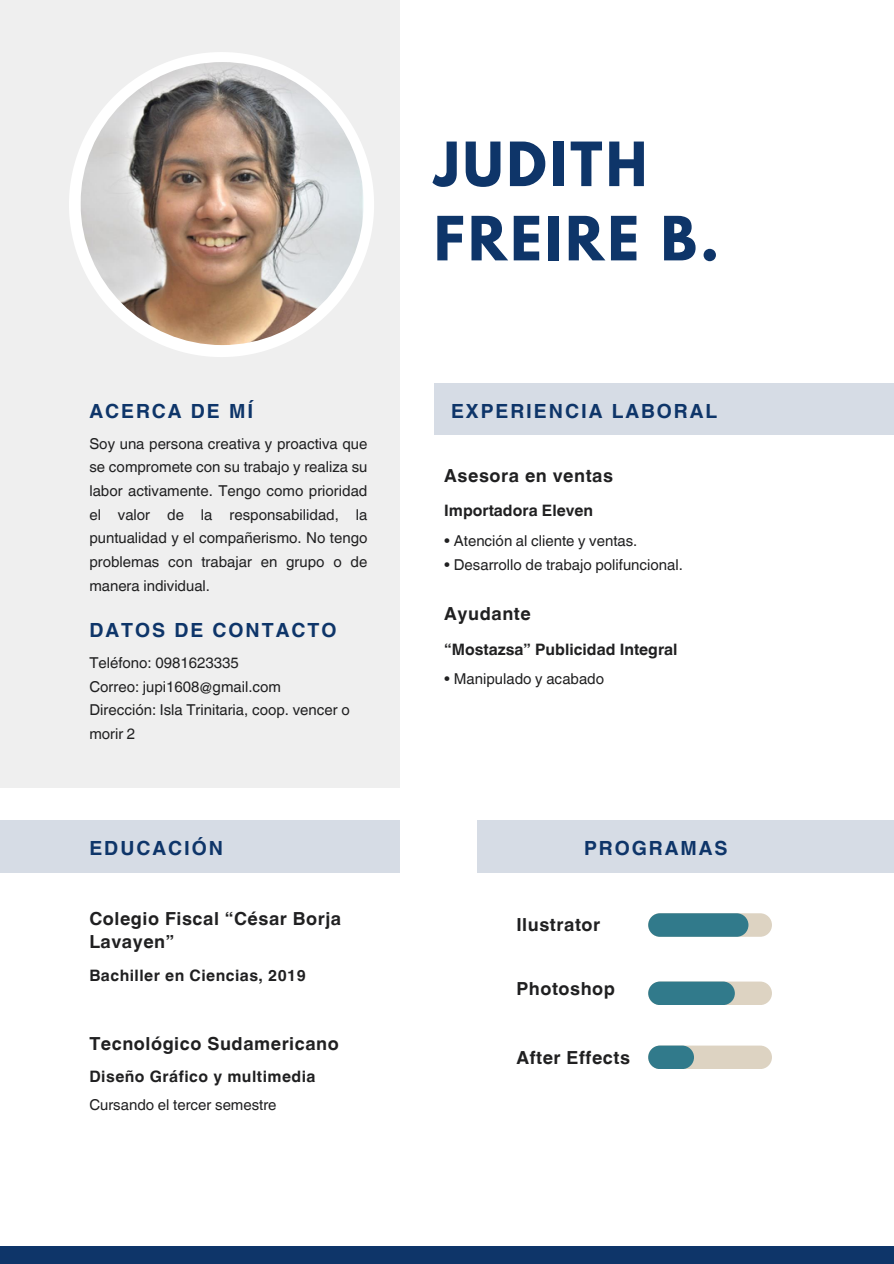
<style>
.page{position:relative;width:894px;height:1264px;background:#fff}
.page>*{position:absolute;margin:0;border:0;box-sizing:border-box;transform-origin:0 0}
.t1{font:700 54px/74.2px "League Spartan";letter-spacing:.065em;color:#0e3569}
.t2{font:700 19.5px "Helvetica World";letter-spacing:.1em;color:#0e3569}
.t3{font:700 18px/22.5px "Helvetica World";letter-spacing:.03em;color:#202021}
.t4{font:700 15.75px "Helvetica World";letter-spacing:.03em;color:#202021}
.t5{font:700 15.75px "Helvetica World";color:#202021}
.t6{font:15px/23.7px "Helvetica World";color:#202021;text-align:justify}
</style>
<div class="page">
<div style="left:0;top:0;width:399px;height:787px;background:#efefef"></div>
<svg style="left:69px;top:52px;width:305px;height:305px"></svg>
<div style="left:434px;top:383px;width:459px;height:52px;background:#d6dce5"></div>
<div style="left:0;top:820px;width:399px;height:52px;background:#d6dce5"></div>
<div style="left:477px;top:820px;width:416px;height:52px;background:#d6dce5"></div>
<div style="left:0;top:1246px;width:893px;height:17px;background:#0e3569"></div>
<img style="left:81px;top:62px;width:282px;height:283px;border-radius:50%">
<div style="left:648px;top:981px;width:123px;height:24px;background:#ddd3c2;border-radius:12px"></div>
<div style="left:648px;top:981px;width:86px;height:24px;background:#317a8b;border-radius:12px"></div>
<div style="left:648px;top:913px;width:123px;height:23px;background:#ddd3c2;border-radius:12px"></div>
<div style="left:648px;top:913px;width:100px;height:23px;background:#317a8b;border-radius:12px"></div>
<div style="left:648px;top:1045px;width:123px;height:24px;background:#ddd3c2;border-radius:12px"></div>
<div style="left:648px;top:1045px;width:45px;height:24px;background:#317a8b;border-radius:12px"></div>
<h3 class="t2" style="left:89px;top:395px;width:165px">ACERCA DE MÍ</h3>
<h4 class="t6" style="left:89px;top:432px;width:279px">Soy una persona creativa y proactiva que se compromete con su trabajo y realiza su labor activamente. Tengo como prioridad el valor de la responsabilidad, la puntualidad y el compañerismo. No tengo problemas con trabajar en grupo o de manera individual.</h4>
<p class="t2" style="left:89px;top:614px;width:249px">DATOS DE CONTACTO</p>
<h1 class="t6" style="left:89px;top:651px;width:151px">Teléfono: 0981623335</h1>
<p class="t6" style="left:89px;top:674px;width:193px">Correo: jupi1608@gmail.com</p>
<h2 class="t6" style="left:89px;top:698px;width:262px">Dirección: Isla Trinitaria, coop. vencer o morir 2</h2>
<h4 class="t1" style="left:434px;top:134px;width:286px">JUDITH<br>FREIRE B.</h4>
<p class="t2" style="left:451px;top:395px;width:267px">EXPERIENCIA LABORAL</p>
<h3 class="t3" style="left:444px;top:462px;width:170px">Asesora en ventas</h3>
<p class="t5" style="left:444px;top:498px;width:150px">Importadora Eleven</p>
<h4 class="t6" style="left:444px;top:529px;width:194px">• Atención al cliente y ventas.</h4>
<p class="t6" style="left:444px;top:552px;width:240px">• Desarrollo de trabajo polifuncional.</p>
<p class="t3" style="left:444px;top:600px;width:88px">Ayudante</p>
<h3 class="t5" style="left:444px;top:636px;width:235px">“Mostazsa” Publicidad Integral</h3>
<h2 class="t6" style="left:444px;top:667px;width:161px">• Manipulado y acabado</h2>
<p class="t2" style="left:89px;top:831px;width:135px">EDUCACIÓN</p>
<p class="t2" style="left:584px;top:831px;width:145px">PROGRAMAS</p>
<p class="t3" style="left:89px;top:906px;width:253px">Colegio Fiscal “César Borja<br>Lavayen”</p>
<p class="t4" style="left:89px;top:962px;width:218px">Bachiller en Ciencias, 2019</p>
<h3 class="t3" style="left:89px;top:1030px;width:251px">Tecnológico Sudamericano</h3>
<p class="t4" style="left:89px;top:1063px;width:228px">Diseño Gráfico y multimedia</p>
<h4 class="t6" style="left:89px;top:1092px;width:189px">Cursando el tercer semestre</h4>
<h2 class="t3" style="left:516px;top:911px;width:85px">Ilustrator</h2>
<p class="t3" style="left:516px;top:975px;width:100px">Photoshop</p>
<h2 class="t3" style="left:516px;top:1044px;width:115px">After Effects</h2>
</div>
